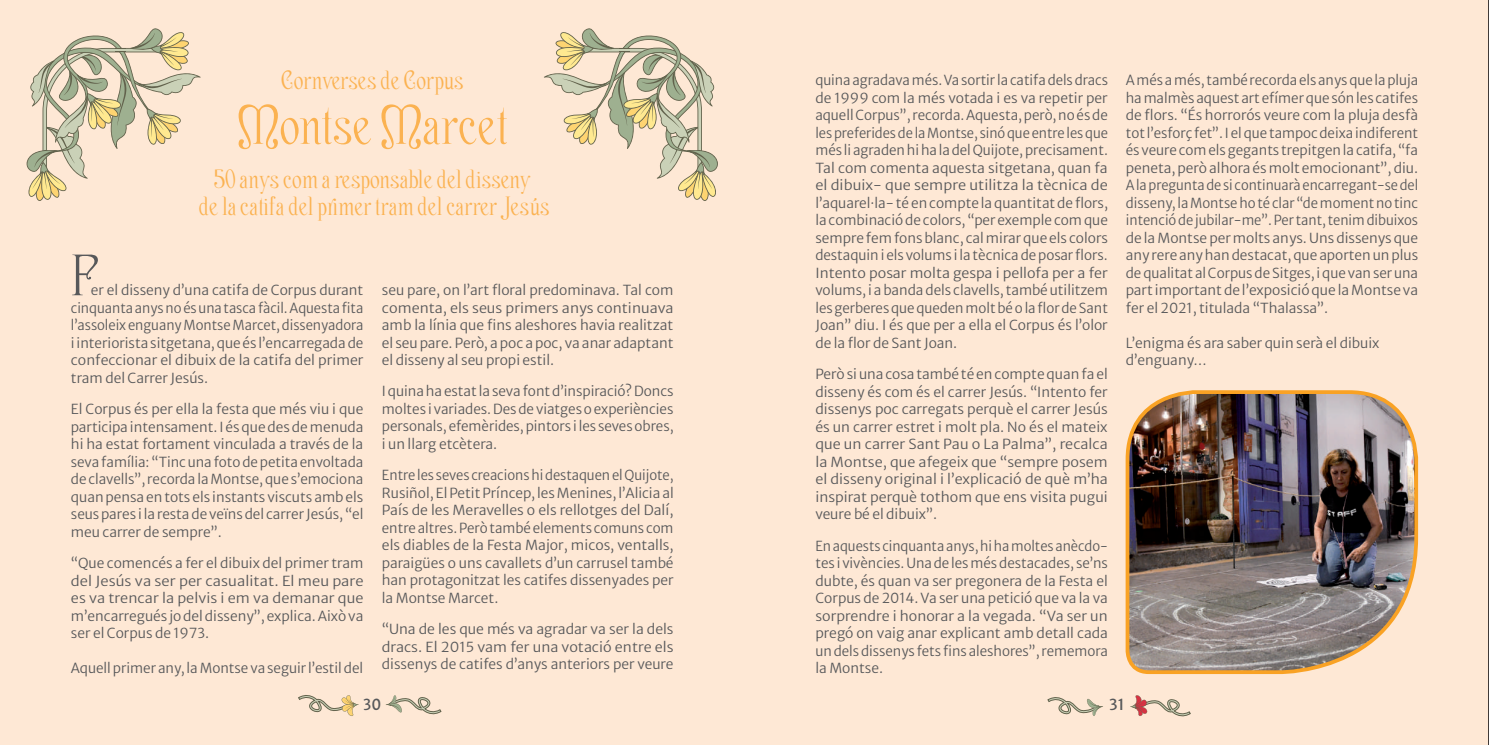
<style>
.page{position:relative;width:1489px;height:745px;background:#fff}
.page>*{position:absolute;margin:0;border:0;box-sizing:border-box;transform-origin:0 0}
.t1{font:52.25px "Nerea";color:#57585a}
.t2{font:50px "Nerea";color:#fbb251}
.t3{font:23.75px/27.5px "Nerea";color:#fbb251;text-align:center}
.t4{font:15.12px "Merriweather Sans";color:#57585a;scale:.96 1}
.t5{font:15.12px "Merriweather Sans";color:#57585a}
.t6{font:300 13.75px/17.5px "Merriweather Sans";color:#57585a;text-align:justify}
.t7{font:300 13.75px/17.5px "Merriweather Sans";color:#57585a;text-align:justify;scale:.96 1}
.t8{font:300 13.75px/17.5px "Merriweather Sans";color:#57585a;text-align:justify;scale:.95 1}
.t9{font:300 13.75px/17.5px "Merriweather Sans";color:#57585a;text-align:justify;scale:.94 1}
</style>
<div class="page">
<div style="left:0;top:0;width:1488px;height:744px;background:#fee8d5"></div>
<svg style="left:544px;top:28px;width:174px;height:173px"></svg>
<svg style="left:26px;top:28px;width:175px;height:173px"></svg>
<img style="left:1125px;top:390px;width:294px;height:284px">
<hr style="left:1488px;top:0;width:1px;height:744px;background:#231f20">
<svg style="left:298px;top:695px;width:61px;height:21px"></svg>
<svg style="left:1130px;top:695px;width:60px;height:22px"></svg>
<svg style="left:386px;top:695px;width:55px;height:20px"></svg>
<svg style="left:1047px;top:697px;width:56px;height:18px"></svg>
<h3 class="t3" style="left:281px;top:66px;width:184px">Cornverses de Corpus</h3>
<h2 class="t2" style="left:237px;top:94px;width:272px">Montse Marcet</h2>
<h3 class="t3" style="left:199px;top:165px;width:352px">50 anys com a responsable del disseny<br>de la catifa del primer tram del carrer Jesús</h3>
<h1 class="t1" style="left:71px;top:243px;width:30px">F</h1>
<p class="t6" style="left:71px;top:280px;width:294px;text-indent:20px">er el disseny d’una catifa de Corpus durant cinquanta anys no és una tasca fàcil. Aquesta fita l’assoleix enguany Montse Marcet, dissenyadora i interiorista sitgetana, que és l’encarregada de confeccionar el dibuix de la catifa del primer tram del Carrer Jesús.</p>
<p class="t6" style="left:71px;top:398px;width:294px">El Corpus és per ella la festa que més viu i que participa intensament. I és que des de menuda hi ha estat fortament vinculada a través de la seva família: “Tinc una foto de petita envoltada de clavells”, recorda la Montse, que s’emociona quan pensa en tots els instants viscuts amb els seus pares i la resta de veïns del carrer Jesús, “el meu carrer de sempre”.</p>
<p class="t6" style="left:71px;top:552px;width:294px">“Que comencés a fer el dibuix del primer tram del Jesús va ser per casualitat. El meu pare es va trencar la pelvis i em va demanar que m’encarregués jo del disseny”, explica. Això va ser el Corpus de 1973.</p>
<p class="t6" style="left:71px;top:657px;width:294px">Aquell primer any, la Montse va seguir l’estil del</p>
<p class="t6" style="left:382px;top:279px;width:293px">seu pare, on l’art floral predominava. Tal com comenta, els seus primers anys continuava amb la línia que fins aleshores havia realitzat el seu pare. Però, a poc a poc, va anar adaptant el disseny al seu propi estil.</p>
<p class="t6" style="left:382px;top:381px;width:293px">I quina ha estat la seva font d’inspiració? Doncs moltes i variades. Des de viatges o experiències personals, efemèrides, pintors i les seves obres, i un llarg etcètera.</p>
<p class="t8" style="left:382px;top:464px;width:309px">Entre les seves creacions hi destaquen el Quijote, Rusiñol, El Petit Príncep, les Menines, l’Alicia al País de les Meravelles o els rellotges del Dalí, entre altres. Però també elements comuns com els diables de la Festa Major, micos, ventalls, paraigües o uns cavallets d’un carrusel també han protagonitzat les catifes dissenyades per la Montse Marcet.</p>
<p class="t6" style="left:382px;top:618px;width:293px">“Una de les que més va agradar va ser la dels dracs. El 2015 vam fer una votació entre els dissenys de catifes d’anys anteriors per veure</p>
<p class="t7" style="left:815px;top:70px;width:306px">quina agradava més. Va sortir la catifa dels dracs de 1999 com la més votada i es va repetir per aquell Corpus”, recorda. Aquesta, però, no és de les preferides de la Montse, sinó que entre les que més li agraden hi ha la del Quijote, precisament.<br>Tal com comenta aquesta sitgetana, quan fa el dibuix- que sempre utilitza la tècnica de l’aquarel·la- té en compte la quantitat de flors, la combinació de colors, “per exemple com que sempre fem fons blanc, cal mirar que els colors destaquin i els volums i la tècnica de posar flors.<br>Intento posar molta gespa i pellofa per a fer volums, i a banda dels clavells, també utilitzem les gerberes que queden molt bé o la flor de Sant Joan” diu. I és que per a ella el Corpus és l’olor de la flor de Sant Joan.</p>
<p class="t6" style="left:815px;top:363px;width:294px">Però si una cosa també té en compte quan fa el disseny és com és el carrer Jesús. “Intento fer dissenys poc carregats perquè el carrer Jesús és un carrer estret i molt pla. No és el mateix que un carrer Sant Pau o La Palma”, recalca la Montse, que afegeix que “sempre posem el disseny original i l’explicació de què m’ha inspirat perquè tothom que ens visita pugui veure bé el dibuix”.</p>
<p class="t9" style="left:815px;top:535px;width:313px">En aquests cinquanta anys, hi ha moltes anècdo&shy;tes i vivències. Una de les més destacades, se’ns dubte, és quan va ser pregonera de la Festa el Corpus de 2014. Va ser una petició que va la va sorprendre i honorar a la vegada. “Va ser un pregó on vaig anar explicant amb detall cada un dels dissenys fets fins aleshores”, rememora la Montse.</p>
<p class="t6" style="left:1125px;top:70px;width:294px">A més a més, també recorda els anys que la pluja ha malmès aquest art efímer que són les catifes de flors. “És horrorós veure com la pluja desfà tot l’esforç fet”. I el que tampoc deixa indiferent és veure com els gegants trepitgen la catifa, “fa peneta, però alhora és molt emocionant”, diu.<br>A la pregunta de si continuarà encarregant-se del disseny, la Montse ho té clar “de moment no tinc intenció de jubilar-me”. Per tant, tenim dibuixos de la Montse per molts anys. Uns dissenys que any rere any han destacat, que aporten un plus de qualitat al Corpus de Sitges, i que van ser una part important de l’exposició que la Montse va fer el 2021, titulada “Thalassa”.</p>
<p class="t6" style="left:1125px;top:332px;width:255px">L’enigma és ara saber quin serà el dibuix d’enguany…</p>
<p class="t4" style="left:363px;top:691px;width:20px">30</p>
<p class="t5" style="left:1109px;top:691px;width:17px">31</p>
</div>
